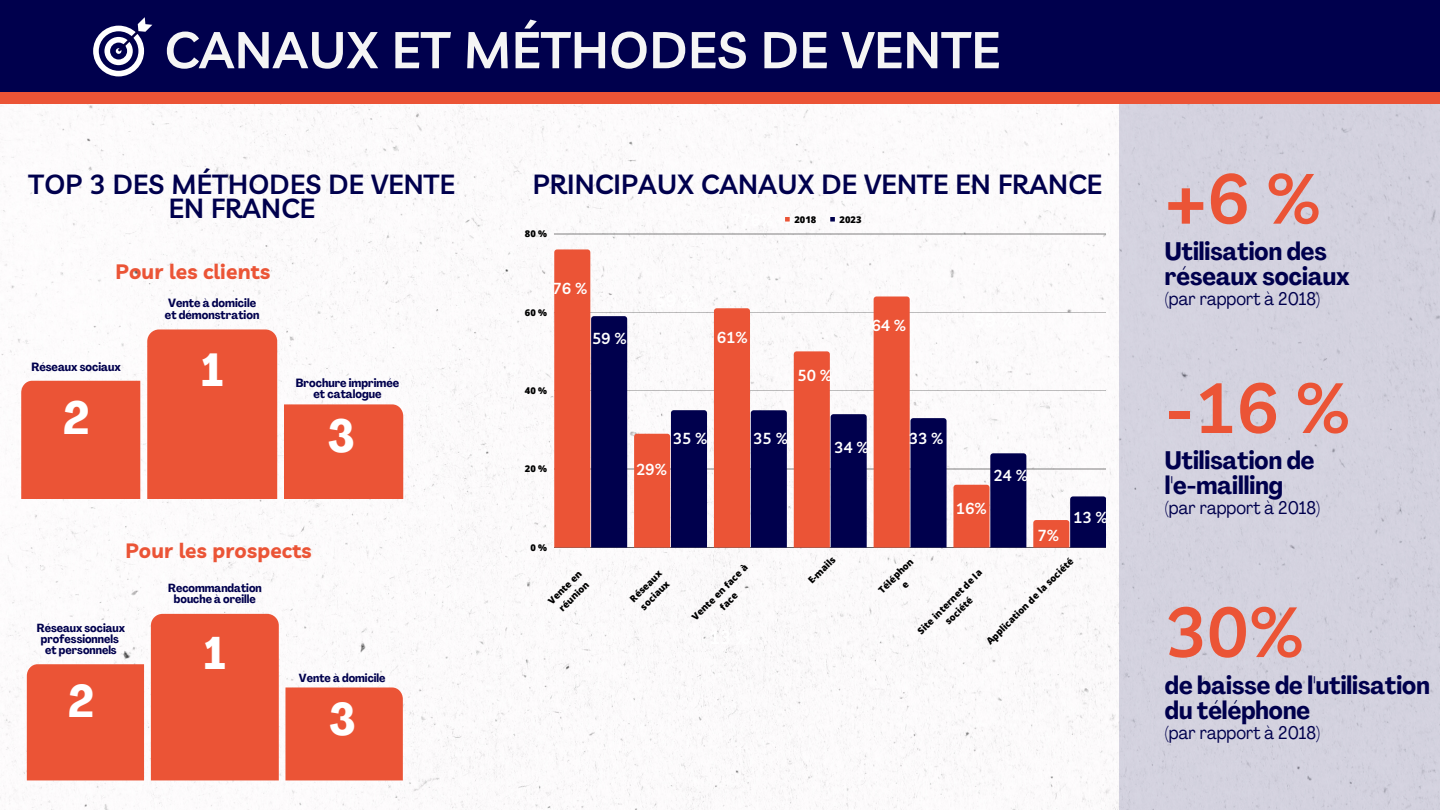
<style>
.page{position:relative;width:1440px;height:810px;background:#fff}
.page>*{position:absolute;margin:0;border:0;box-sizing:border-box;transform-origin:0 0}
.t1{font:600 70px "Livvic";color:#eb5436}
.t2{font:600 51px "Livvic";letter-spacing:.01em;color:#f5f5f5}
.t3{font:700 condensed 45.8px "Agrandir";color:#fff}
.t4{font:700 condensed 45.1px "Agrandir";color:#fff}
.t5{font:600 27px "Livvic";letter-spacing:.01em;color:#00004d}
.t6{font:600 26.9px/24px "Livvic";letter-spacing:.01em;color:#00004d;text-align:center}
.t7{font:700 condensed 25px/24.8px "Agrandir";color:#00004d}
.t8{font:700 20.8px "Livvic";letter-spacing:.01em;color:#eb5436}
.t9{font:700 20.7px "Livvic";letter-spacing:.01em;color:#eb5436}
.t10{font:condensed 18px "Agrandir";color:#00004d}
.t11{font:600 15.5px "Livvic";color:#fff}
.t12{font:700 condensed 11.8px/11.4px "Agrandir";color:#00004d}
.t13{font:700 condensed 11.6px/11.3px "Agrandir";color:#00004d;text-align:center}
.t14{font:800 9.4px/12.8px "Open Sans";color:#000;text-align:center}
</style>
<div class="page">
<img style="left:0;top:104px;width:1120px;height:706px">
<div style="left:1120px;top:103px;width:320px;height:707px;background:#d4d2df"></div>
<div style="left:0;top:0;width:1440px;height:104px;background:#eb5436"></div>
<div style="left:0;top:0;width:1440px;height:92px;background:#00004d"></div>
<svg style="left:93px;top:17px;width:59px;height:59px"></svg>
<svg style="left:21px;top:329px;width:382px;height:170px;fill:#eb5436"></svg>
<svg style="left:27px;top:614px;width:376px;height:166px;fill:#eb5436"></svg>
<svg style="left:785px;top:217px;width:5px;height:5px"></svg>
<svg style="left:830px;top:217px;width:5px;height:5px"></svg>
<hr style="left:554px;top:234px;width:552px;height:1px;background:#000">
<hr style="left:554px;top:312px;width:552px;height:1px;background:#000">
<hr style="left:554px;top:391px;width:552px;height:1px;background:#000">
<hr style="left:554px;top:469px;width:552px;height:1px;background:#000">
<hr style="left:554px;top:547px;width:552px;height:1px;background:#000">
<svg style="left:634px;top:434px;width:36px;height:3px"></svg>
<svg style="left:794px;top:351px;width:36px;height:3px"></svg>
<svg style="left:953px;top:485px;width:37px;height:3px"></svg>
<svg style="left:1033px;top:520px;width:36px;height:3px"></svg>
<svg style="left:554px;top:249px;width:73px;height:299px;background:#934857"></svg>
<svg style="left:671px;top:410px;width:36px;height:3px"></svg>
<svg style="left:714px;top:308px;width:73px;height:240px"></svg>
<svg style="left:831px;top:414px;width:36px;height:3px"></svg>
<svg style="left:874px;top:296px;width:73px;height:252px"></svg>
<svg style="left:990px;top:453px;width:36px;height:3px"></svg>
<svg style="left:1070px;top:496px;width:36px;height:3px"></svg>
<p class="t2" style="left:165px;top:17px;width:837px">CANAUX ET MÉTHODES DE VENTE</p>
<p class="t6" style="left:29px;top:172px;width:428px">TOP 3 DES MÉTHODES DE VENTE<br>EN FRANCE</p>
<p class="t5" style="left:533px;top:167px;width:571px">PRINCIPAUX CANAUX DE VENTE EN FRANCE</p>
<p class="t14" style="left:794px;top:212px;width:23px">2018</p>
<p class="t14" style="left:840px;top:212px;width:23px">2023</p>
<p class="t8" style="left:115px;top:259px;width:156px">Pour les clients</p>
<p class="t12" style="left:165px;top:299px;width:96px">Vente à domicile et démonstration</p>
<p class="t12" style="left:31px;top:362px;width:91px">Réseaux sociaux</p>
<p class="t3" style="left:63px;top:400px;width:28px">2</p>
<p class="t3" style="left:201px;top:352px;width:23px">1</p>
<p class="t12" style="left:296px;top:378px;width:105px;text-align:center">Brochure imprimée et catalogue</p>
<p class="t3" style="left:328px;top:418px;width:28px">3</p>
<p class="t9" style="left:125px;top:537px;width:188px">Pour les prospects</p>
<p class="t13" style="left:168px;top:583px;width:95px">Recommandation bouche à oreille</p>
<p class="t13" style="left:37px;top:623px;width:90px">Réseaux sociaux professionnels</p>
<p class="t13" style="left:45px;top:646px;width:73px">et personnels</p>
<p class="t4" style="left:68px;top:683px;width:28px">2</p>
<p class="t4" style="left:204px;top:636px;width:23px">1</p>
<p class="t13" style="left:299px;top:673px;width:88px">Vente à domicile</p>
<p class="t4" style="left:329px;top:701px;width:28px">3</p>
<p class="t14" style="left:525px;top:227px;width:24px">80 %</p>
<p class="t11" style="left:553px;top:279px;width:36px">76 %</p>
<p class="t14" style="left:525px;top:306px;width:24px">60 %</p>
<p class="t14" style="left:525px;top:384px;width:24px">40 %</p>
<p class="t14" style="left:525px;top:462px;width:24px">20 %</p>
<p class="t14" style="left:530px;top:541px;width:18px">0 %</p>
<p class="t11" style="left:592px;top:329px;width:36px">59 %</p>
<p class="t11" style="left:717px;top:328px;width:32px">61%</p>
<p class="t11" style="left:797px;top:365px;width:36px">50 %</p>
<p class="t11" style="left:871px;top:315px;width:36px">64 %</p>
<p class="t11" style="left:673px;top:428px;width:36px">35 %</p>
<p class="t11" style="left:636px;top:459px;width:32px">29%</p>
<p class="t11" style="left:753px;top:428px;width:36px">35 %</p>
<p class="t11" style="left:834px;top:437px;width:36px">34 %</p>
<p class="t11" style="left:909px;top:428px;width:36px">33 %</p>
<p class="t11" style="left:993px;top:465px;width:36px">24 %</p>
<p class="t11" style="left:956px;top:498px;width:32px">16%</p>
<p class="t11" style="left:1037px;top:525px;width:23px">7%</p>
<p class="t11" style="left:1073px;top:507px;width:36px">13 %</p>
<p class="t14" style="left:545px;top:598px;width:45px;text-align:left;rotate:-45deg">Vente en réunion</p>
<p class="t14" style="left:627px;top:596px;width:42px;text-align:left;rotate:-45deg">Réseaux sociaux</p>
<p class="t14" style="left:689px;top:614px;width:76px;rotate:-45deg">Vente en face à face</p>
<p class="t14" style="left:805px;top:577px;width:36px;rotate:-45deg">E-mails</p>
<p class="t14" style="left:876px;top:587px;width:46px;rotate:-45deg">Téléphon e</p>
<p class="t14" style="left:914px;top:627px;width:88px;rotate:-45deg">Site internet de la société</p>
<p class="t14" style="left:983px;top:638px;width:120px;rotate:-45deg">Application de la société</p>
<p class="t1" style="left:1165px;top:153px;width:158px">+6 %</p>
<p class="t7" style="left:1165px;top:242px;width:186px">Utilisation des réseaux sociaux</p>
<p class="t10" style="left:1165px;top:292px;width:157px">(par rapport à 2018)</p>
<p class="t1" style="left:1165px;top:363px;width:187px">-16 %</p>
<p class="t7" style="left:1165px;top:450px;width:151px">Utilisation de l'e-mailling</p>
<p class="t10" style="left:1165px;top:500px;width:157px">(par rapport à 2018)</p>
<p class="t1" style="left:1165px;top:587px;width:141px">30%</p>
<p class="t7" style="left:1165px;top:675px;width:266px">de baisse de l'utilisation du téléphone</p>
<p class="t10" style="left:1165px;top:725px;width:157px">(par rapport à 2018)</p>
</div>
